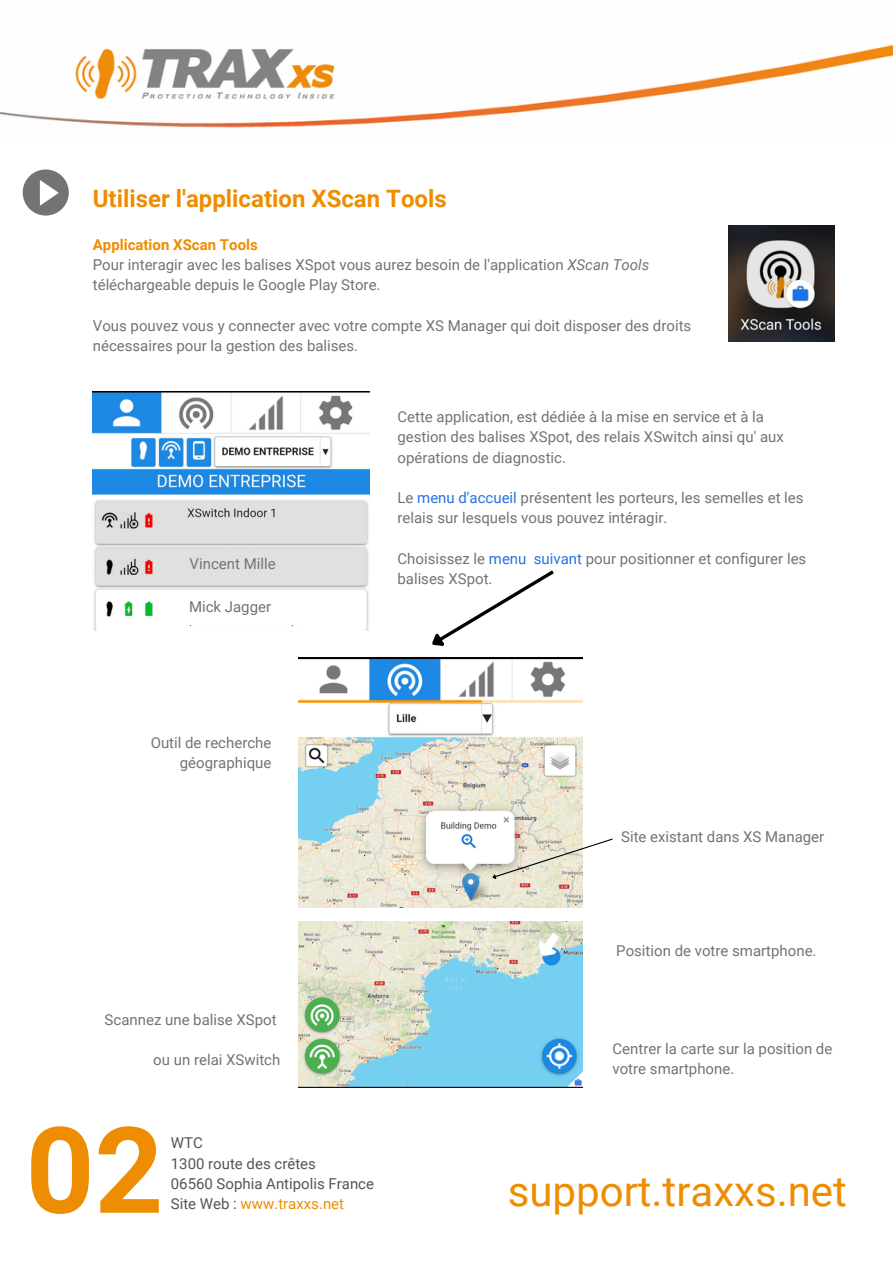
<style>
.page{position:relative;width:893px;height:1264px;background:#fff}
.page>*{position:absolute;margin:0;border:0;box-sizing:border-box;transform-origin:0 0}
.t1{font:700 119.85px "Roboto";color:#ee8d01}
.t2{font:42px "Roboto";color:#ee8d01}
.t3{font:700 24px "Roboto";color:#ee8d01}
.t4{font:15px/20.2px "Roboto";color:#737373}
.t5{font:15px "Roboto";color:#545454}
.t6{font:15px "Roboto";color:#ee8d01}
.t7{font:700 15px "Roboto";color:#ee8d01}
.s1{font-style:italic}
.s2{color:#2573e1}
.s3{color:#545454}
</style>
<div class="page">
<img style="left:0;top:45px;width:892px;height:83px">
<svg style="left:23px;top:169px;width:46px;height:46px"></svg>
<img style="left:728px;top:225px;width:106px;height:116px">
<img style="left:299px;top:657px;width:283px;height:250px">
<img style="left:299px;top:921px;width:283px;height:165px">
<img style="left:93px;top:391px;width:276px;height:239px">
<div style="left:171px;top:552px;width:189px;height:22px;background:#e0e0e0"></div>
<div style="left:182px;top:592px;width:168px;height:33px;background:#fff"></div>
<div style="left:171px;top:523px;width:179px;height:15px;background:#e0e0e0"></div>
<svg style="left:432px;top:570px;width:122px;height:76px"></svg>
<svg style="left:490px;top:837px;width:123px;height:44px"></svg>
<p class="t3" style="left:93px;top:185px;width:355px">Utiliser l'application XScan Tools</p>
<p class="t7" style="left:93px;top:236px;width:166px">Application XScan Tools</p>
<p class="t4" style="left:93px;top:254px;width:558px">Pour interagir avec les balises XSpot vous aurez besoin de l'application <span class="s1">XScan Tools </span>téléchargeable depuis le Google Play Store.</p>
<p class="t4" style="left:93px;top:315px;width:600px">Vous pouvez vous y connecter avec votre compte XS Manager qui doit disposer des droits nécessaires pour la gestion des balises.</p>
<p class="t4" style="left:190px;top:554px;width:87px">Vincent Mille</p>
<p class="t4" style="left:189px;top:597px;width:84px">Mick Jagger</p>
<p class="t4" style="left:397px;top:407px;width:388px">Cette application, est dédiée à la mise en service et à la gestion des balises XSpot, des relais XSwitch ainsi qu' aux opérations de diagnostic.</p>
<p class="t4" style="left:397px;top:488px;width:407px">Le <span class="s2">menu d'accueil</span> présentent les porteurs, les semelles et les relais sur lesquels vous pouvez intéragir.</p>
<p class="t4" style="left:397px;top:548px;width:410px">Choisissez le <span class="s2">menu suivant</span> pour positionner et configurer les balises XSpot.</p>
<p class="t4" style="left:151px;top:732px;width:122px;text-align:right">Outil de recherche géographique</p>
<p class="t4" style="left:105px;top:1009px;width:173px">Scannez une balise XSpot</p>
<p class="t4" style="left:153px;top:1050px;width:129px">ou un relai XSwitch</p>
<p class="t1" style="left:26px;top:1101px;width:139px">02</p>
<p class="t5" style="left:171px;top:1134px;width:33px">WTC</p>
<p class="t5" style="left:171px;top:1154px;width:146px">1300 route des crêtes</p>
<p class="t5" style="left:171px;top:1174px;width:205px">06560 Sophia Antipolis France</p>
<p class="t6" style="left:171px;top:1195px;width:175px"><span class="s3">Site Web :</span> www.traxxs.net</p>
<p class="t4" style="left:621px;top:826px;width:205px">Site existant dans XS Manager</p>
<p class="t4" style="left:616px;top:940px;width:202px">Position de votre smartphone.</p>
<p class="t4" style="left:612px;top:1038px;width:221px">Centrer la carte sur la position de votre smartphone.</p>
<p class="t2" style="left:508px;top:1167px;width:340px">support.traxxs.net</p>
</div>
